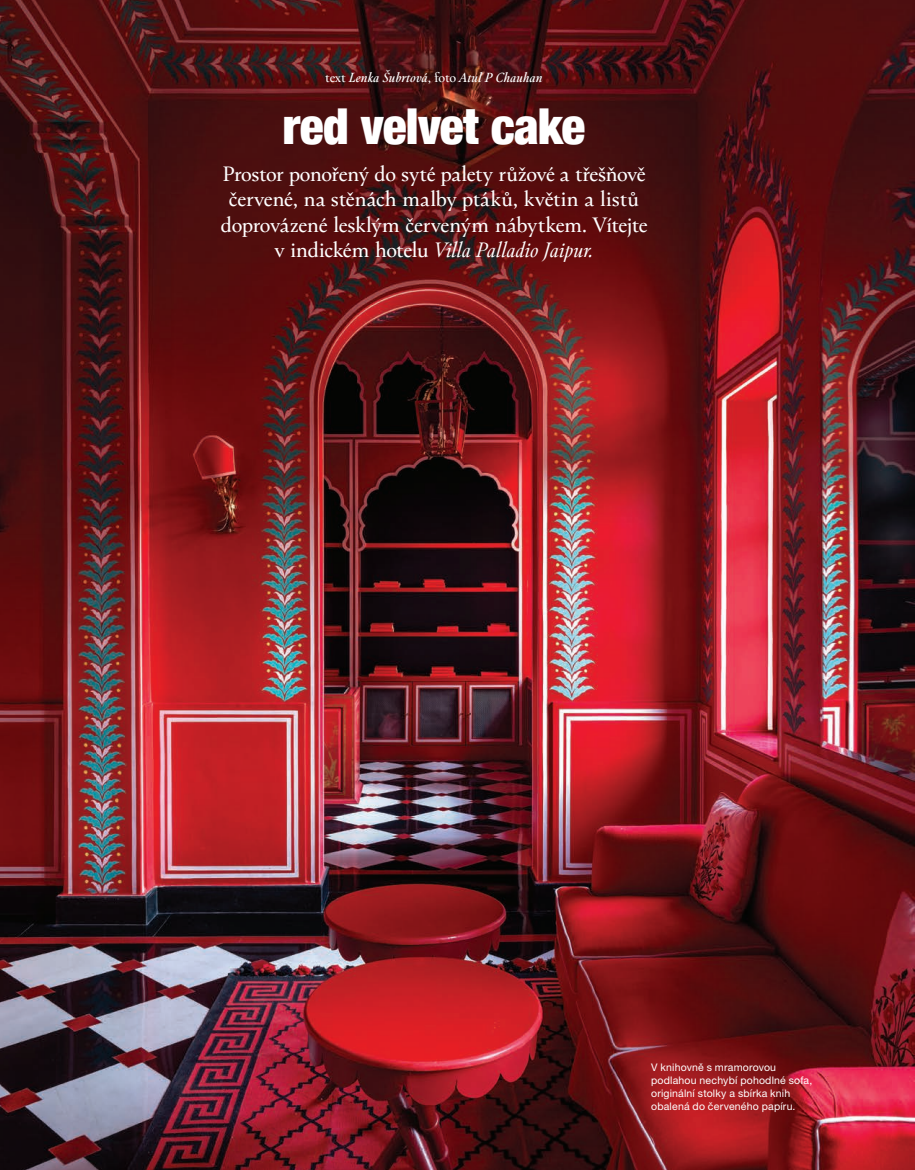
<style>
.page{position:relative;width:915px;height:1170px;background:#fff}
.page>*{position:absolute;margin:0;border:0;box-sizing:border-box;transform-origin:0 0}
.Clanek_Titulek{font:900 condensed 49.5px "Helvetica Neue";letter-spacing:-.01em;color:#fff}
.Clanek_Titulek-2{font:22.5px/25.5px "Kunda Book Premium";letter-spacing:-.015em;color:#fff;text-align:center}
.Servis{font:italic 500 14.25px "Kunda Book Premium";letter-spacing:-.025em;color:#fff}
.Clanek_Popisek{font:10.5px/13.2px "Helvetica Neue LT Pro";letter-spacing:.015em;color:#fff}
.s1{font-weight:400;font-style:normal}
.s2{font-style:italic}
</style>
<div class="page">
<img style="left:0;top:0;width:914px;height:1169px">
<p class="Servis" style="left:325px;top:70px;width:219px"><span class="s1">text</span> Lenka Šubrtová<span class="s1">, foto</span> Atul P Chauhan</p>
<p class="Clanek_Titulek" style="left:282px;top:86px;width:304px">red velvet cake</p>
<p class="Clanek_Titulek-2" style="left:220px;top:161px;width:428px">Prostor ponořený do syté palety růžové a třešňově červené, na stěnách malby ptáků, květin a listů doprovázené lesklým červeným nábytkem. Vítejte v indickém hotelu <span class="s2">Villa Palladio Jaipur.</span></p>
<p class="Clanek_Popisek" style="left:651px;top:1060px;width:163px">V knihovně s mramorovou podlahou nechybí pohodlné sofa, originální stolky a sbírka knih obalená do červeného papíru.</p>
</div>
